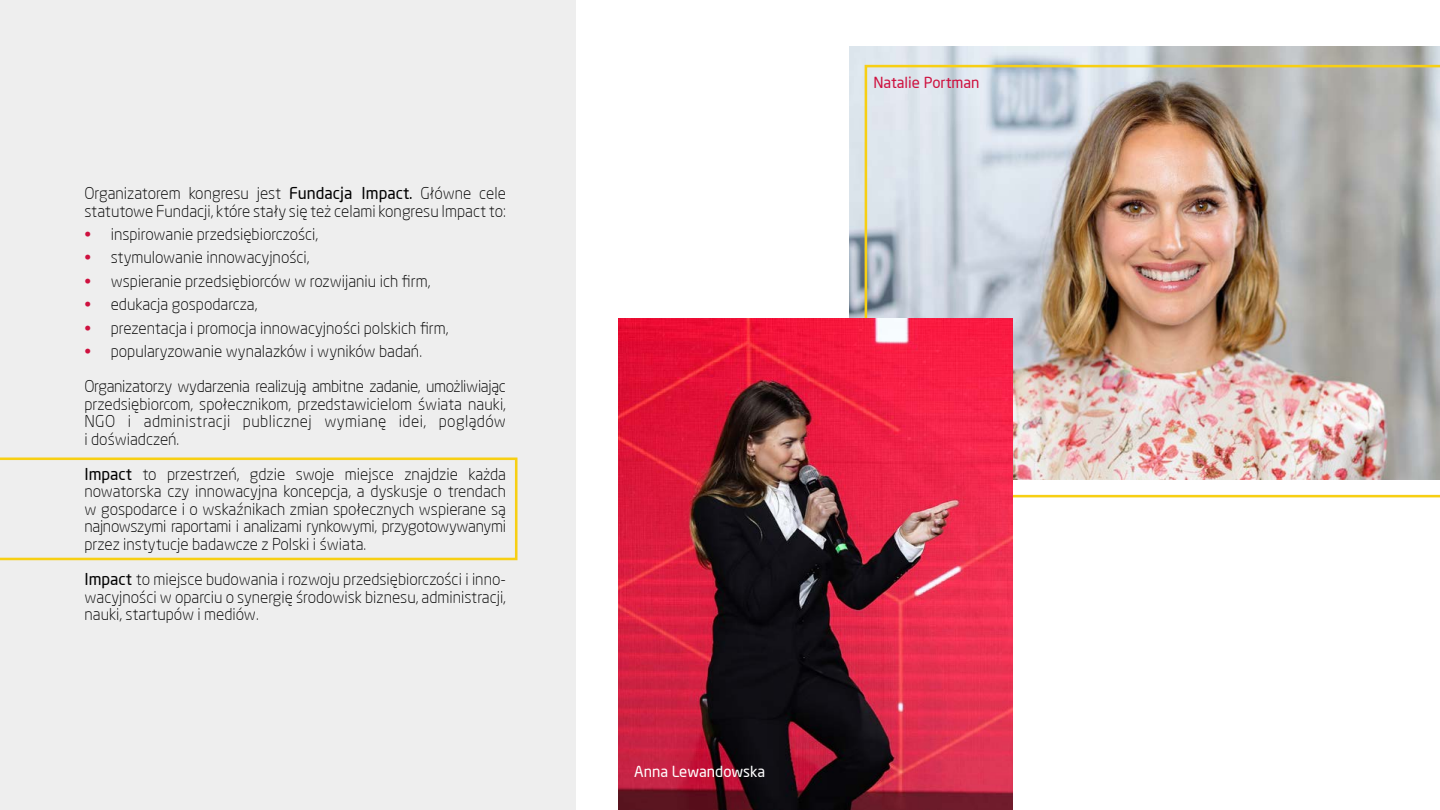
<style>
.page{position:relative;width:1440px;height:810px;background:#fff}
.page>*{position:absolute;margin:0;border:0;box-sizing:border-box;transform-origin:0 0}
.t1{font:300 16.05px/17.5px "Neo Sans Pro";color:#000;text-align:justify}
.t2{font:300 16.05px/35.1px "Neo Sans Pro";letter-spacing:-.02em;color:#000}
.t3{font:15px "Neo Sans Pro";color:#fff}
.t4{font:15px "Neo Sans Pro";color:#ce113f}
.s1{font-weight:400}
.s2{color:#ce113f}
</style>
<div class="page">
<div style="left:0;top:0;width:575px;height:810px;background:#eee"></div>
<img style="left:849px;top:47px;width:591px;height:271px">
<img style="left:865px;top:65px;width:575px;height:432px">
<svg style="left:0;top:458px;width:518px;height:102px"></svg>
<img style="left:619px;top:318px;width:393px;height:492px">
<p class="t1" style="left:84px;top:184px;width:423px">Organizatorem kongresu jest <span class="s1">Fundacja Impact.</span> Główne cele statutowe Fundacji, które stały się też celami kongresu Impact to:</p>
<p class="t1" style="left:84px;top:225px;width:235px"><span class="s2">•</span> inspirowanie przedsiębiorczości,</p>
<p class="t1" style="left:84px;top:249px;width:227px"><span class="s2">•</span> stymulowanie innowacyjności,</p>
<p class="t1" style="left:84px;top:272px;width:348px"><span class="s2">•</span> wspieranie przedsiębiorców w rozwijaniu ich firm,</p>
<p class="t1" style="left:84px;top:295px;width:175px"><span class="s2">•</span> edukacja gospodarcza,</p>
<p class="t1" style="left:84px;top:319px;width:366px"><span class="s2">•</span> prezentacja i promocja innowacyjności polskich firm,</p>
<p class="t2" style="left:84px;top:333px;width:423px"><span class="s2">•</span> popularyzowanie wynalazków i wyników badań.<br>Organizatorzy wydarzenia realizują ambitne zadanie, umożliwiając</p>
<p class="t1" style="left:84px;top:395px;width:423px">przedsiębiorcom, społecznikom, przedstawicielom świata nauki, NGO i administracji publicznej wymianę idei, poglądów i doświadczeń.</p>
<p class="t1" style="left:84px;top:465px;width:423px"><span class="s1">Impact</span> to przestrzeń, gdzie swoje miejsce znajdzie każda nowatorska czy innowacyjna koncepcja, a dyskusje o trendach w gospodarce i o wskaźnikach zmian społecznych wspierane są najnowszymi raportami i analizami rynkowymi, przygotowywanymi przez instytucje badawcze z Polski i świata.</p>
<p class="t1" style="left:84px;top:570px;width:423px"><span class="s1">Impact</span> to miejsce budowania i rozwoju przedsiębiorczości i inno&shy;wacyjności w oparciu o synergię środowisk biznesu, administracji, nauki, startupów i mediów.</p>
<p class="t4" style="left:873px;top:73px;width:108px">Natalie Portman</p>
<p class="t3" style="left:634px;top:762px;width:132px">Anna Lewandowska</p>
</div>
